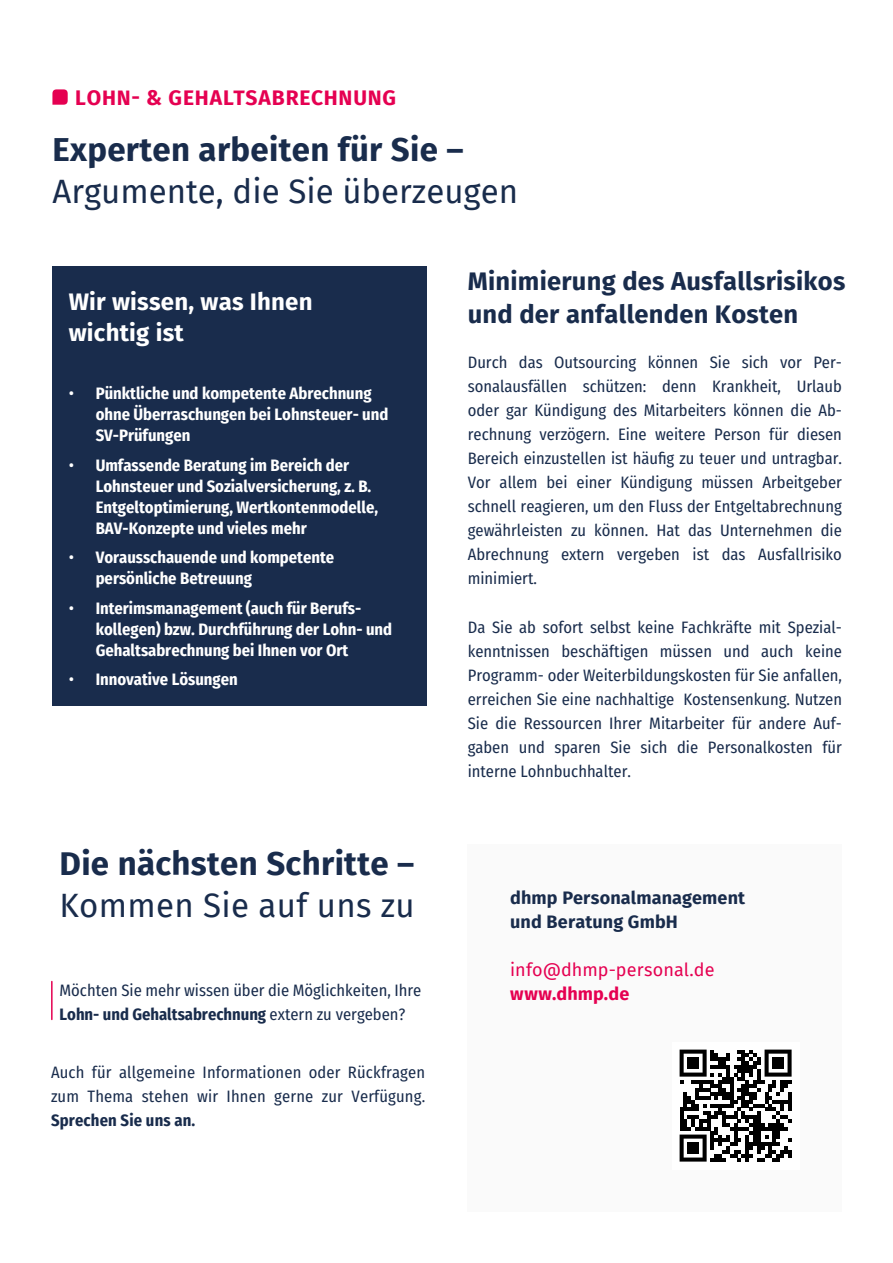
<style>
.page{position:relative;width:893px;height:1263px;background:#fff}
.page>*{position:absolute;margin:0;border:0;box-sizing:border-box;transform-origin:0 0}
.t1{font:700 33px "Fira Sans";letter-spacing:.01em;color:#192c4c}
.t2{font:33px "Fira Sans";color:#192c4c}
.t3{font:700 25.5px/33px "Fira Sans";letter-spacing:.01em;color:#192c4c}
.t4{font:700 24px/31.5px "Fira Sans";letter-spacing:.01em;color:#fff}
.t5{font:700 21px "Fira Sans";letter-spacing:.04em;color:#e50051}
.t6{font:700 18px/24px "Fira Sans";letter-spacing:.005em;color:#192c4c}
.t7{font:18px "Fira Sans";color:#e50051}
.t8{font:700 18px "Fira Sans";letter-spacing:.005em;color:#e50051}
.t9{font:16.5px/24px "Fira Sans Condensed";color:#192c4c}
.t10{font:700 16.5px/21px "Fira Sans Condensed";color:#fff}
.t11{font:700 16.5px "Fira Sans Condensed";letter-spacing:.01em;color:#192c4c}
.s1{font-family:"Fira Sans";font-weight:400}
.s2{font-weight:700}
</style>
<div class="page">
<div style="left:468px;top:844px;width:374px;height:368px;background:#fafafa"></div>
<div style="left:672px;top:1042px;width:127px;height:127px;background:#fff"></div>
<svg style="left:680px;top:1049px;width:112px;height:112px"></svg>
<div style="left:687px;top:1057px;width:12px;height:12px;background:#000"></div>
<div style="left:772px;top:1057px;width:12px;height:12px;background:#000"></div>
<div style="left:687px;top:1142px;width:12px;height:12px;background:#000"></div>
<hr style="left:51px;top:981px;width:2px;height:38px;background:#e50051">
<svg style="left:52px;top:89px;width:16px;height:16px"></svg>
<div style="left:52px;top:266px;width:375px;height:440px;background:#192c4c"></div>
<p class="t5" style="left:75px;top:80px;width:322px">LOHN- &amp; GEHALTSABRECHNUNG</p>
<h1 class="t1" style="left:52px;top:121px;width:413px">Experten arbeiten für Sie –</h1>
<h1 class="t2" style="left:52px;top:166px;width:467px">Argumente, die Sie überzeugen</h1>
<h3 class="t4" style="left:69px;top:284px;width:245px">Wir wissen, was Ihnen wichtig ist</h3>
<p class="t10" style="left:96px;top:382px;width:294px;text-indent:-27px"><span class="s1">•</span> Pünktliche und kompetente Abrechnung ohne Überraschungen bei Lohnsteuer- und<br>SV-Prüfungen</p>
<p class="t10" style="left:96px;top:453px;width:284px;text-indent:-27px"><span class="s1">•</span> Umfassende Beratung im Bereich der Lohnsteuer und Sozialversicherung, z. B.<br>Entgeltoptimierung, Wertkontenmodelle, BAV-Konzepte und vieles mehr</p>
<p class="t10" style="left:96px;top:546px;width:240px;text-indent:-27px"><span class="s1">•</span> Vorausschauende und kompetente persönliche Betreuung</p>
<p class="t10" style="left:96px;top:596px;width:298px;text-indent:-27px"><span class="s1">•</span> Interimsmanagement (auch für Berufs&shy;kollegen) bzw. Durchführung der Lohn- und<br>Gehaltsabrechnung bei Ihnen vor Ort</p>
<p class="t10" style="left:69px;top:668px;width:171px"><span class="s1">•</span> Innovative Lösungen</p>
<h1 class="t1" style="left:60px;top:836px;width:356px">Die nächsten Schritte –</h1>
<h1 class="t2" style="left:60px;top:880px;width:357px">Kommen Sie auf uns zu</h1>
<p class="t9" style="left:60px;top:978px;width:363px">Möchten Sie mehr wissen über die Möglichkeiten, Ihre<br><span class="s2">Lohn- und Gehaltsabrechnung</span> extern zu vergeben?</p>
<p class="t9" style="left:51px;top:1060px;width:376px">Auch für allgemeine Informationen oder Rückfragen zum Thema stehen wir Ihnen gerne zur Verfügung.</p>
<p class="t11" style="left:51px;top:1107px;width:146px">Sprechen Sie uns an.</p>
<h2 class="t3" style="left:468px;top:263px;width:379px">Minimierung des Ausfallsrisikos und der anfallenden Kosten</h2>
<p class="t9" style="left:468px;top:350px;width:376px;text-align:justify">Durch das Outsourcing können Sie sich vor Per&shy;sonalausfällen schützen: denn Krankheit, Urlaub oder gar Kündigung des Mitarbeiters können die Ab&shy;rechnung verzögern. Eine weitere Person für diesen Bereich einzustellen ist häufig zu teuer und untragbar.<br>Vor allem bei einer Kündigung müssen Arbeitgeber schnell reagieren, um den Fluss der Entgeltabrechnung gewährleisten zu können. Hat das Unternehmen die Abrechnung extern vergeben ist das Ausfallrisiko minimiert.</p>
<p class="t9" style="left:468px;top:614px;width:376px;text-align:justify">Da Sie ab sofort selbst keine Fachkräfte mit Spezial&shy;kenntnissen beschäftigen müssen und auch keine Programm- oder Weiterbildungskosten für Sie anfallen, erreichen Sie eine nachhaltige Kostensenkung. Nutzen Sie die Ressourcen Ihrer Mitarbeiter für andere Auf&shy;gaben und sparen Sie sich die Personalkosten für interne Lohnbuchhalter.</p>
<p class="t6" style="left:510px;top:884px;width:236px">dhmp Personalmanagement und Beratung GmbH</p>
<p class="t7" style="left:510px;top:956px;width:206px">info@dhmp-personal.de</p>
<p class="t8" style="left:510px;top:978px;width:121px">www.dhmp.de</p>
</div>
